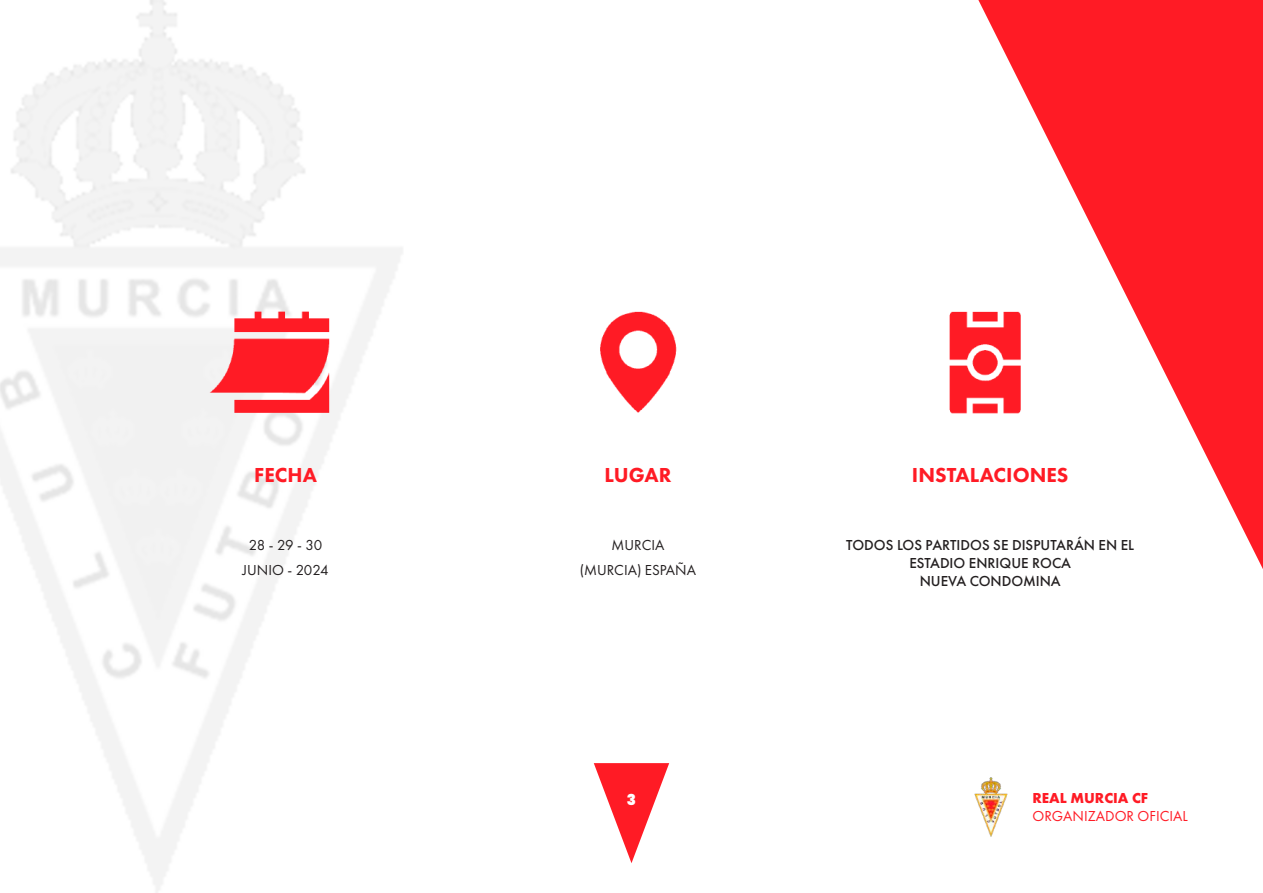
<style>
.page{position:relative;width:1263px;height:893px;background:#fff}
.page>*{position:absolute;margin:0;border:0;box-sizing:border-box;transform-origin:0 0}
.t1{font:800 21px "Futura PT";color:#ff1b25}
.t2{font:500 15px/18px "Futura PT";color:#231f20;text-align:center}
.t3{font:15px/25.2px "Futura PT";color:#231f20;text-align:center}
.t4{font:15px "Futura PT";color:#ff1b25}
.t5{font:700 15px "Futura PT";color:#ff1b25}
.t6{font:900 15px "Poppins";color:#fff}
</style>
<div class="page">
<svg style="left:594px;top:763px;width:75px;height:100px"></svg>
<img style="left:974px;top:777px;width:34px;height:60px">
<svg style="left:978px;top:0;width:285px;height:569px;fill:#ff1b25"></svg>
<img style="left:116px;top:209px;width:287px;height:307px">
<img style="left:600px;top:311px;width:77px;height:102px">
<img style="left:949px;top:209px;width:190px;height:307px">
<h1 class="t1" style="left:254px;top:461px;width:64px">FECHA</h1>
<p class="t3" style="left:243px;top:532px;width:88px">28 - 29 - 30<br>JUNIO - 2024</p>
<h1 class="t1" style="left:604px;top:461px;width:68px">LUGAR</h1>
<p class="t3" style="left:580px;top:532px;width:118px">MURCIA (MURCIA) ESPAÑA</p>
<h1 class="t1" style="left:912px;top:461px;width:158px">INSTALACIONES</h1>
<p class="t2" style="left:846px;top:536px;width:289px">TODOS LOS PARTIDOS SE DISPUTARÁN EN EL<br>ESTADIO ENRIQUE ROCA<br>NUEVA CONDOMINA</p>
<p class="t6" style="left:627px;top:791px;width:11px">3</p>
<p class="t5" style="left:1032px;top:789px;width:117px">REAL MURCIA CF</p>
<p class="t4" style="left:1032px;top:807px;width:157px">ORGANIZADOR OFICIAL</p>
</div>
